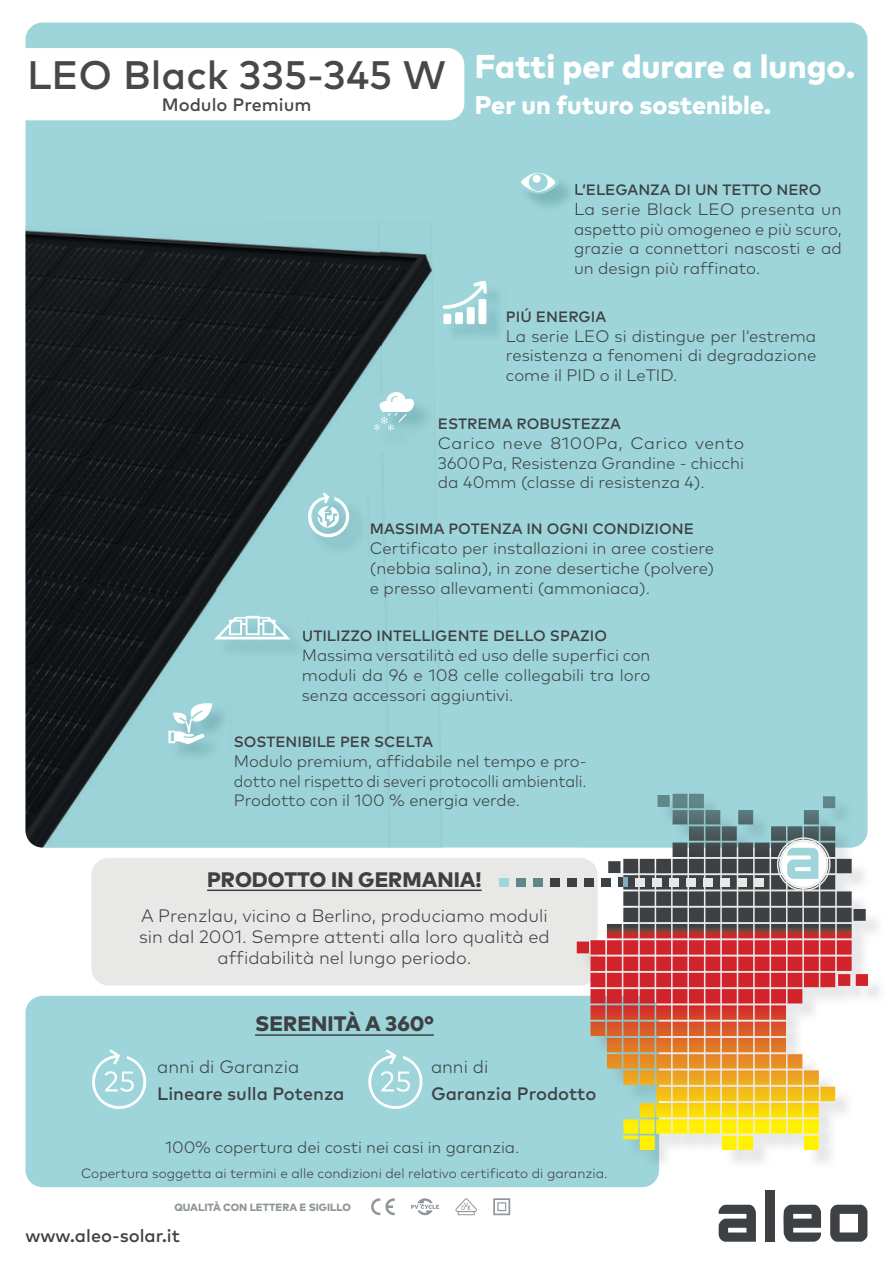
<style>
.page{position:relative;width:893px;height:1263px;background:#fff}
.page>*{position:absolute;margin:0;border:0;box-sizing:border-box;transform-origin:0 0}
.t1{font:500 39.75px "Mark Pro";color:#4a4846}
.t2{font:800 33px "Mark Pro";color:#fff}
.t3{font:800 25.5px "Mark Pro";color:#fff}
.t4{font:800 21px "Mark Pro";color:#3e4143}
.t5{font:300 18px/21px "Mark Pro";color:#3e4143;text-align:center}
.t6{font:500 18px "Mark Pro";color:#3f4246}
.t7{font:300 18px "Mark Pro";color:#3f4246}
.t8{font:500 18px "Mark Pro";color:#3e4143}
.t9{font:500 18px "Mark Pro";color:#4a4846}
.t10{font:300 16.65px/20px "Mark Pro";color:#3e4143;text-align:justify}
.t11{font:300 16.65px/20px "Mark Pro";color:#3e4143;text-align:justify;scale:1.05 1}
.t12{font:300 16.5px/19.8px "Mark Pro";letter-spacing:-.005em;color:#3e4143;text-align:justify}
.t13{font:500 15px "Mark Pro";color:#3e4143}
.t14{font:500 14.85px "Mark Pro";color:#3e4143}
.t15{font:300 13.5px "Mark Pro";color:#3e4143}
.t16{font:800 10.5px "Mark Pro";color:#8f969a}
</style>
<div class="page">
<div style="left:26px;top:996px;width:633px;height:191px;background:#9dd5da;border-radius:17px"></div>
<div style="left:91px;top:858px;width:506px;height:127px;background:#e8e9e7;border-radius:17px"></div>
<svg style="left:371px;top:1198px;width:24px;height:17px"></svg>
<svg style="left:411px;top:1198px;width:28px;height:17px"></svg>
<svg style="left:455px;top:1198px;width:22px;height:17px"></svg>
<svg style="left:493px;top:1198px;width:17px;height:17px"></svg>
<div style="left:26px;top:23px;width:841px;height:824px;background:#9dd5da;border-radius:17px"></div>
<img style="left:26px;top:230px;width:353px;height:356px">
<img style="left:379px;top:251px;width:54px;height:100px">
<img style="left:26px;top:586px;width:283px;height:261px">
<img style="left:304px;top:650px;width:5px;height:11px">
<img style="left:217px;top:618px;width:91px;height:41px">
<svg style="left:303px;top:631px;width:5px;height:10px"></svg>
<svg style="left:304px;top:650px;width:4px;height:9px"></svg>
<svg style="left:214px;top:616px;width:77px;height:23px"></svg>
<img style="left:170px;top:705px;width:61px;height:58px">
<svg style="left:168px;top:702px;width:44px;height:42px"></svg>
<img style="left:310px;top:496px;width:58px;height:60px">
<svg style="left:307px;top:492px;width:43px;height:46px"></svg>
<img style="left:378px;top:406px;width:49px;height:45px">
<svg style="left:373px;top:387px;width:44px;height:44px"></svg>
<img style="left:445px;top:291px;width:53px;height:45px">
<svg style="left:442px;top:280px;width:45px;height:29px"></svg>
<div style="left:443px;top:314px;width:8px;height:10px;background:#fff;border-radius:2px"></div>
<div style="left:455px;top:312px;width:8px;height:12px;background:#fff;border-radius:2px"></div>
<div style="left:467px;top:307px;width:8px;height:17px;background:#fff;border-radius:2px"></div>
<div style="left:478px;top:299px;width:8px;height:25px;background:#fff;border-radius:2px"></div>
<svg style="left:575px;top:184px;width:3px;height:11px"></svg>
<svg style="left:521px;top:173px;width:34px;height:19px"></svg>
<div style="left:529px;top:173px;width:19px;height:18px;background:#9dd5da;border-radius:50%"></div>
<div style="left:533px;top:175px;width:8px;height:8px;background:#fff;border-radius:50%"></div>
<div style="left:9px;top:48px;width:455px;height:72px;background:#fff;border-radius:17px"></div>
<svg style="left:783px;top:1205px;width:38px;height:37px"></svg>
<svg style="left:830px;top:1205px;width:37px;height:37px"></svg>
<svg style="left:719px;top:1205px;width:37px;height:37px"></svg>
<div style="left:765px;top:1190px;width:9px;height:52px;background:#3e4143"></div>
<img style="left:579px;top:796px;width:301px;height:373px">
<img style="left:579px;top:996px;width:80px;height:173px">
<img style="left:579px;top:858px;width:18px;height:127px">
<img style="left:579px;top:796px;width:288px;height:51px">
<svg style="left:579px;top:1168px;width:28px;height:1px"></svg>
<div style="left:601px;top:878px;width:10px;height:8px;background:#3e4143"></div>
<div style="left:584px;top:878px;width:10px;height:8px;background:#3e4143"></div>
<div style="left:567px;top:878px;width:10px;height:8px;background:#3e4143"></div>
<div style="left:550px;top:878px;width:10px;height:8px;background:#3e4143"></div>
<div style="left:533px;top:878px;width:9px;height:8px;background:#60868a"></div>
<div style="left:516px;top:878px;width:9px;height:8px;background:#60868a"></div>
<div style="left:499px;top:878px;width:9px;height:8px;background:#9dd5da"></div>
<svg style="left:608px;top:794px;width:244px;height:128px"></svg>
<hr style="left:255px;top:1034px;width:179px;height:2px;background:#3e4143">
<svg style="left:368px;top:1049px;width:55px;height:60px"></svg>
<svg style="left:92px;top:1049px;width:55px;height:60px"></svg>
<hr style="left:207px;top:889px;width:275px;height:2px;background:#3e4143">
<h1 class="t1" style="left:27px;top:45px;width:420px">LEO Black 335-345 W</h1>
<p class="t9" style="left:162px;top:91px;width:151px">Modulo Premium</p>
<h2 class="t2" style="left:475px;top:41px;width:382px">Fatti per durare a lungo.</h2>
<h3 class="t3" style="left:475px;top:85px;width:298px">Per un futuro sostenible.</h3>
<p class="t13" style="left:574px;top:178px;width:249px">L‘ELEGANZA DI UN TETTO NERO</p>
<p class="t10" style="left:574px;top:197px;width:269px">La serie Black LEO presenta un aspetto più omogeneo e più scuro, grazie a connettori nascosti e ad un design più raffinato.</p>
<p class="t13" style="left:506px;top:305px;width:102px">PIÚ ENERGIA</p>
<p class="t10" style="left:506px;top:324px;width:312px">La serie LEO si distingue per l‘estrema resistenza a fenomeni di degradazione come il PID o il LeTID.</p>
<p class="t13" style="left:438px;top:412px;width:185px">ESTREMA ROBUSTEZZA</p>
<p class="t11" style="left:438px;top:431px;width:293px">Carico neve 8100Pa, Carico vento 3600Pa, Resistenza Grandine - chicchi da 40mm (classe di resistenza 4).</p>
<p class="t13" style="left:370px;top:518px;width:326px">MASSIMA POTENZA IN OGNI CONDIZIONE</p>
<p class="t10" style="left:370px;top:537px;width:346px">Certificato per installazioni in aree costiere (nebbia salina), in zone desertiche (polvere) e presso allevamenti (ammoniaca).</p>
<p class="t13" style="left:302px;top:625px;width:307px">UTILIZZO INTELLIGENTE DELLO SPAZIO</p>
<p class="t10" style="left:302px;top:644px;width:350px">Massima versatilità ed uso delle superfici con moduli da 96 e 108 celle collegabili tra loro senza accessori aggiuntivi.</p>
<p class="t14" style="left:234px;top:730px;width:201px">SOSTENIBILE PER SCELTA</p>
<p class="t12" style="left:234px;top:750px;width:354px">Modulo premium, affidabile nel tempo e pro&shy;dotto nel rispetto di severi protocolli ambientali.<br>Prodotto con il 100 % energia verde.</p>
<p class="t4" style="left:207px;top:864px;width:276px">PRODOTTO IN GERMANIA!</p>
<p class="t5" style="left:139px;top:904px;width:412px">A Prenzlau, vicino a Berlino, produciamo moduli sin dal 2001. Sempre attenti alla loro qualità ed affidabilità nel lungo periodo.</p>
<p class="t4" style="left:255px;top:1007px;width:180px">SERENITÀ A 360°</p>
<p class="t7" style="left:157px;top:1053px;width:144px">anni di Garanzia</p>
<p class="t6" style="left:157px;top:1080px;width:189px">Lineare sulla Potenza</p>
<p class="t7" style="left:431px;top:1053px;width:59px">anni di</p>
<p class="t6" style="left:431px;top:1080px;width:167px">Garanzia Prodotto</p>
<p class="t12" style="left:165px;top:1136px;width:356px">100% copertura dei costi nei casi in garanzia.</p>
<p class="t15" style="left:81px;top:1163px;width:528px">Copertura soggetta ai termini e alle condizioni del relativo certificato di garanzia.</p>
<p class="t16" style="left:174px;top:1199px;width:178px">QUALITÀ CON LETTERA E SIGILLO</p>
<p class="t8" style="left:26px;top:1222px;width:156px">www.aleo-solar.it</p>
</div>
